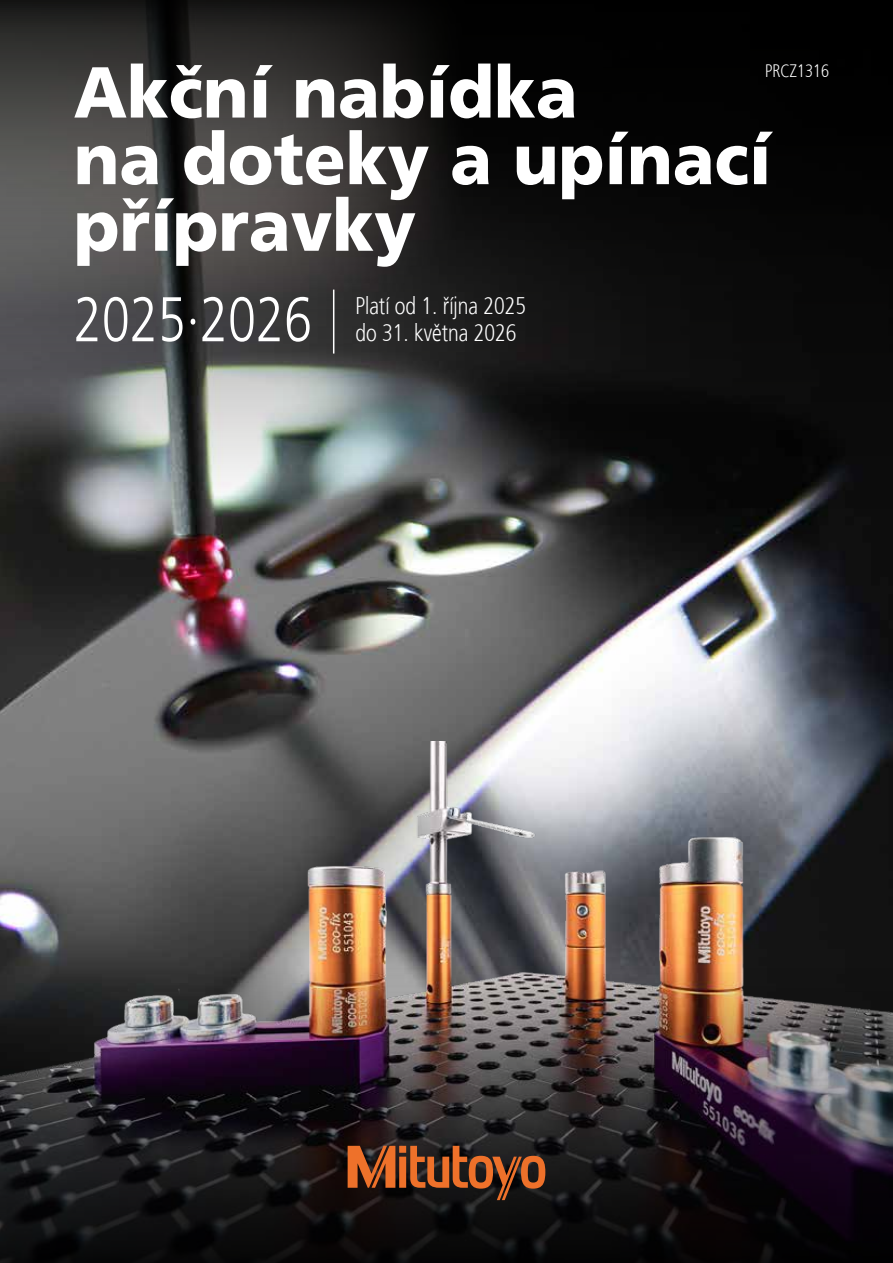
<style>
.page{position:relative;width:893px;height:1263px;background:#fff}
.page>*{position:absolute;margin:0;border:0;box-sizing:border-box;transform-origin:0 0}
.t1{font:900 72px/66.6px "Mitutoyo Frutiger";color:#fff}
.t2{font:300 63px "Mitutoyo Frutiger";color:#fff}
.t3{font:300 24px "Mitutoyo Frutiger";color:#fff}
.t4{font:300 18px "Mitutoyo Frutiger";color:#fff}
</style>
<div class="page">
<img style="left:0;top:511px;width:893px;height:231px">
<svg style="left:0;top:0;width:893px;height:511px;background:#2c2d2d"></svg>
<img style="left:0;top:742px;width:893px;height:224px">
<hr style="left:333px;top:290px;width:1px;height:64px;background:#fff">
<img style="left:0;top:966px;width:893px;height:297px">
<svg style="left:348px;top:1146px;width:197px;height:54px;background:#6b3a1e"></svg>
<p class="t1" style="left:74px;top:59px;width:699px">Akční nabídka<br>na doteky a upínací přípravky</p>
<p class="t3" style="left:355px;top:292px;width:172px">Platí od 1. října 2025</p>
<p class="t4" style="left:765px;top:61px;width:66px">PRCZ1316</p>
<p class="t2" style="left:74px;top:283px;width:240px">2025·2026</p>
<p class="t3" style="left:355px;top:319px;width:163px">do 31. května 2026</p>
</div>
